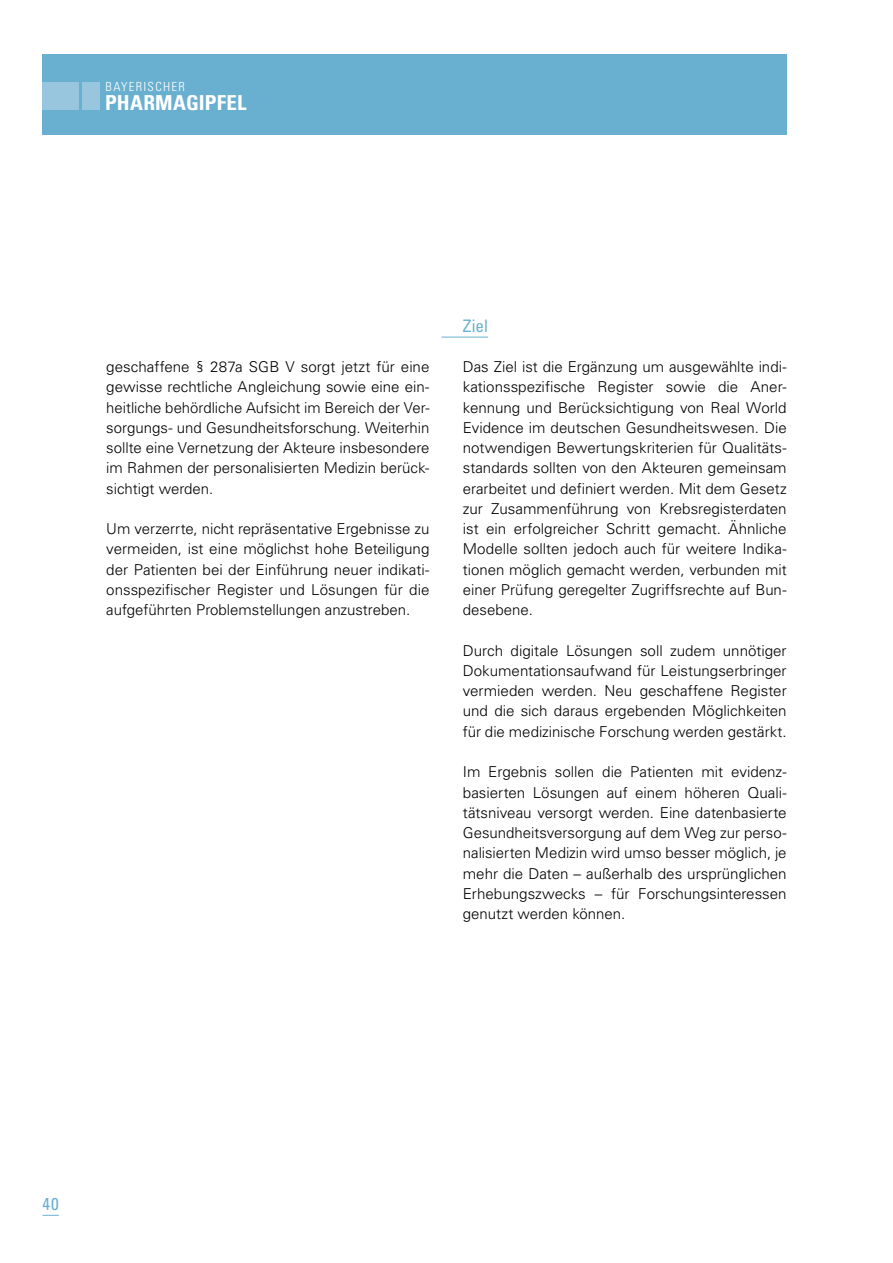
<style>
.page{position:relative;width:893px;height:1263px;background:#fff}
.page>*{position:absolute;margin:0;border:0;box-sizing:border-box;transform-origin:0 0}
.t1{font:700 condensed 20.55px "Univers LT";letter-spacing:.01em;color:#fff}
.Subline_Position_Ziel{font:condensed 17.25px "Univers LT";letter-spacing:.01em;color:#69b0d0}
.t2{font:300 15px/20.2px "Univers LT";color:#000;text-align:justify}
.t3{font:300 condensed 12.6px "Univers LT";letter-spacing:.1em;color:#fff}
</style>
<div class="page">
<div style="left:43px;top:54px;width:744px;height:80px;background:#69b0d0"></div>
<div style="left:43px;top:82px;width:36px;height:28px;background:#99c6df"></div>
<div style="left:82px;top:82px;width:17px;height:28px;background:#99c6df"></div>
<svg style="left:43px;top:1215px;width:16px;height:1px"></svg>
<hr style="left:442px;top:337px;width:46px;height:1px;background:#69b0d0">
<p class="t3" style="left:106px;top:79px;width:81px">BAYERISCHER</p>
<h1 class="t1" style="left:105px;top:90px;width:143px">PHARMAGIPFEL</h1>
<p class="t2" style="left:106px;top:357px;width:325px">geschaffene § 287a SGB V sorgt jetzt für eine gewisse rechtliche Angleichung sowie eine ein&shy;heitliche behördliche Aufsicht im Bereich der Ver&shy;sorgungs- und Gesundheitsforschung. Weiterhin sollte eine Vernetzung der Akteure insbesondere im Rahmen der personalisierten Medizin berück&shy;sichtigt werden.</p>
<p class="t2" style="left:106px;top:519px;width:325px">Um verzerrte, nicht repräsentative Ergebnisse zu vermeiden, ist eine möglichst hohe Beteiligung der Patienten bei der Einführung neuer indikati&shy;onsspezifischer Register und Lösungen für die aufgeführten Problemstellungen anzustreben.</p>
<p class="Subline_Position_Ziel" style="left:463px;top:315px;width:27px">Ziel</p>
<p class="t2" style="left:463px;top:357px;width:325px">Das Ziel ist die Ergänzung um ausgewählte indi&shy;kationsspezifische Register sowie die Aner&shy;kennung und Berücksichtigung von Real World Evidence im deutschen Gesundheitswesen. Die notwendigen Bewertungskriterien für Qualitäts&shy;standards sollten von den Akteuren gemeinsam erarbeitet und definiert werden. Mit dem Gesetz zur Zusammenführung von Krebsregisterdaten ist ein erfolgreicher Schritt gemacht. Ähnliche Modelle sollten jedoch auch für weitere Indika&shy;tionen möglich gemacht werden, verbunden mit einer Prüfung geregelter Zugriffsrechte auf Bun&shy;desebene.</p>
<p class="t2" style="left:463px;top:640px;width:325px">Durch digitale Lösungen soll zudem unnötiger Dokumentationsaufwand für Leistungserbringer vermieden werden. Neu geschaffene Register und die sich daraus ergebenden Möglichkeiten für die medizinische Forschung werden gestärkt.</p>
<p class="t2" style="left:463px;top:762px;width:325px">Im Ergebnis sollen die Patienten mit evidenz&shy;basierten Lösungen auf einem höheren Quali&shy;tätsniveau versorgt werden. Eine datenbasierte Gesundheitsversorgung auf dem Weg zur perso&shy;nalisierten Medizin wird umso besser möglich, je mehr die Daten – außerhalb des ursprünglichen Erhebungszwecks – für Forschungsinteressen genutzt werden können.</p>
<p class="Subline_Position_Ziel" style="left:43px;top:1193px;width:18px">40</p>
</div>
